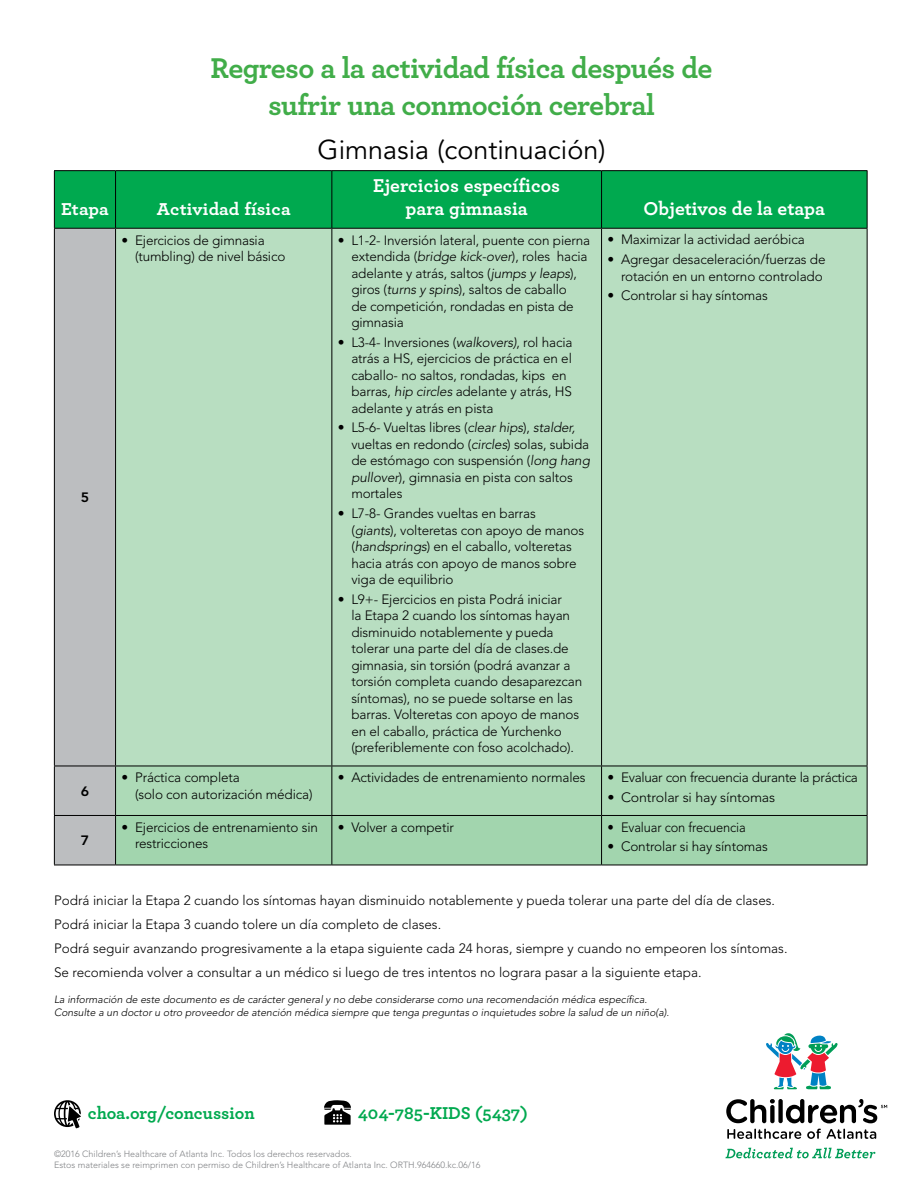
<style>
.page{position:relative;width:918px;height:1188px;background:#fff}
.page>*{position:absolute;margin:0;border:0;box-sizing:border-box;transform-origin:0 0}
.t1{font:700 30px/37.5px "Archer";letter-spacing:-.02em;color:#41ad49;text-align:center}
.t2{font:27px "Avenir";color:#000}
.t3{font:700 19.5px/22.5px "Archer";color:#fff;text-align:center}
.t4{font:700 18px "Archer";color:#00a94f}
.t5{font:700 18px "Archer";letter-spacing:.01em;color:#fff;scale:1.05 1}
.t6{font:300 13.5px/16.5px "Avenir";letter-spacing:-.01em;color:#000}
.t7{font:300 13.5px "Avenir";letter-spacing:-.01em;color:#000;scale:1.05 1}
.t8{font:300 13.5px "Avenir";letter-spacing:-.01em;color:#000;scale:.95 1}
.t9{font:800 13.5px "Avenir";color:#000;scale:1.05 1}
.t10{font:italic 300 10.5px/12.6px "Avenir";color:#000}
.t11{font:300 9px/10.8px "Avenir";color:#808285}
.s1{font-weight:900}
.s2{font-style:italic}
</style>
<div class="page">
<div style="left:778px;top:1099px;width:5px;height:24px;background:#000;border-radius:2px"></div>
<svg style="left:726px;top:1099px;width:49px;height:24px"></svg>
<svg style="left:727px;top:1129px;width:74px;height:10px"></svg>
<svg style="left:807px;top:1129px;width:14px;height:10px"></svg>
<svg style="left:827px;top:1129px;width:49px;height:10px"></svg>
<svg style="left:766px;top:1033px;width:72px;height:56px"></svg>
<svg style="left:786px;top:1099px;width:101px;height:24px"></svg>
<svg style="left:725px;top:1148px;width:150px;height:10px"></svg>
<svg style="left:54px;top:1100px;width:27px;height:28px"></svg>
<svg style="left:324px;top:1100px;width:27px;height:25px"></svg>
<div style="left:55px;top:171px;width:812px;height:57px;background:#00a94f"></div>
<svg style="left:55px;top:229px;width:812px;height:636px;background:#b5dabe"></svg>
<hr style="left:54px;top:170px;width:62px;height:1px;background:#000">
<hr style="left:116px;top:170px;width:216px;height:1px;background:#000">
<hr style="left:332px;top:170px;width:270px;height:1px;background:#000">
<hr style="left:602px;top:170px;width:266px;height:1px;background:#000">
<hr style="left:54px;top:228px;width:62px;height:1px;background:#000">
<hr style="left:116px;top:228px;width:216px;height:1px;background:#000">
<hr style="left:332px;top:228px;width:270px;height:1px;background:#000">
<hr style="left:602px;top:228px;width:266px;height:1px;background:#000">
<hr style="left:54px;top:766px;width:62px;height:1px;background:#000">
<hr style="left:116px;top:766px;width:216px;height:1px;background:#000">
<hr style="left:332px;top:766px;width:270px;height:1px;background:#000">
<hr style="left:602px;top:766px;width:266px;height:1px;background:#000">
<hr style="left:54px;top:815px;width:62px;height:1px;background:#000">
<hr style="left:116px;top:815px;width:216px;height:1px;background:#000">
<hr style="left:332px;top:815px;width:270px;height:1px;background:#000">
<hr style="left:602px;top:815px;width:266px;height:1px;background:#000">
<hr style="left:54px;top:865px;width:62px;height:1px;background:#000">
<hr style="left:116px;top:865px;width:216px;height:1px;background:#000">
<hr style="left:332px;top:865px;width:270px;height:1px;background:#000">
<hr style="left:602px;top:865px;width:266px;height:1px;background:#000">
<hr style="left:54px;top:171px;width:1px;height:57px;background:#000">
<hr style="left:54px;top:229px;width:1px;height:537px;background:#000">
<hr style="left:54px;top:766px;width:1px;height:49px;background:#000">
<hr style="left:54px;top:816px;width:1px;height:49px;background:#000">
<hr style="left:115px;top:171px;width:1px;height:57px;background:#000">
<hr style="left:331px;top:171px;width:1px;height:57px;background:#000">
<hr style="left:601px;top:171px;width:1px;height:57px;background:#000">
<hr style="left:867px;top:171px;width:1px;height:57px;background:#000">
<hr style="left:115px;top:229px;width:1px;height:537px;background:#000">
<hr style="left:331px;top:229px;width:1px;height:537px;background:#000">
<hr style="left:601px;top:229px;width:1px;height:537px;background:#000">
<hr style="left:867px;top:229px;width:1px;height:537px;background:#000">
<hr style="left:115px;top:766px;width:1px;height:49px;background:#000">
<hr style="left:331px;top:766px;width:1px;height:49px;background:#000">
<hr style="left:601px;top:766px;width:1px;height:49px;background:#000">
<hr style="left:867px;top:766px;width:1px;height:49px;background:#000">
<hr style="left:115px;top:816px;width:1px;height:49px;background:#000">
<hr style="left:331px;top:816px;width:1px;height:49px;background:#000">
<hr style="left:601px;top:816px;width:1px;height:49px;background:#000">
<hr style="left:867px;top:816px;width:1px;height:49px;background:#000">
<h1 class="t1" style="left:211px;top:47px;width:503px">Regreso a la actividad física después de sufrir una conmoción cerebral</h1>
<h2 class="t2" style="left:318px;top:134px;width:289px">Gimnasia (continuación)</h2>
<h3 class="t5" style="left:61px;top:195px;width:47px">Etapa</h3>
<h3 class="t5" style="left:157px;top:195px;width:129px">Actividad física</h3>
<h3 class="t3" style="left:373px;top:173px;width:188px">Ejercicios específicos para gimnasia</h3>
<p class="t9" style="left:81px;top:490px;width:9px">5</p>
<p class="t6" style="left:135px;top:232px;width:152px;text-indent:-14px"><span class="s1">•</span> Ejercicios de gimnasia (tumbling) de nivel básico</p>
<p class="t6" style="left:351px;top:232px;width:240px;text-indent:-14px"><span class="s1">•</span> L1-2- Inversión lateral, puente con pierna extendida (<span class="s2">bridge kick-over</span>), roles hacia adelante y atrás, saltos (<span class="s2">jumps y leaps</span>), giros (<span class="s2">turns y spins</span>), saltos de caballo<br>de competición, rondadas en pista de gimnasia</p>
<p class="t6" style="left:351px;top:334px;width:223px;text-indent:-14px"><span class="s1">•</span> L3-4- Inversiones (<span class="s2">walkovers)</span>, rol hacia atrás a HS, ejercicios de práctica en el caballo- no saltos, rondadas, kips en barras, <span class="s2">hip circles</span> adelante y atrás, HS adelante y atrás en pista</p>
<p class="t6" style="left:351px;top:420px;width:240px;text-indent:-14px"><span class="s1">•</span> L5-6- Vueltas libres (<span class="s2">clear hips</span>), <span class="s2">stalder, </span>vueltas en redondo (<span class="s2">circles</span>) solas, subida de estómago con suspensión (<span class="s2">long hang pullover</span>), gimnasia en pista con saltos mortales</p>
<p class="t6" style="left:351px;top:505px;width:234px;text-indent:-14px"><span class="s1">•</span> L7-8- Grandes vueltas en barras (<span class="s2">giants</span>), volteretas con apoyo de manos (<span class="s2">handsprings</span>) en el caballo, volteretas hacia atrás con apoyo de manos sobre viga de equilibrio</p>
<p class="t6" style="left:351px;top:591px;width:232px;text-indent:-14px"><span class="s1">•</span> L9+- Ejercicios en pista Podrá iniciar<br>la Etapa 2 cuando los síntomas hayan disminuido notablemente y pueda tolerar una parte del día de clases.de gimnasia, sin torsión (podrá avanzar a torsión completa cuando desaparezcan síntomas), no se puede soltarse en las barras. Volteretas con apoyo de manos en el caballo, práctica de Yurchenko (preferiblemente con foso acolchado).</p>
<h3 class="t3" style="left:644px;top:196px;width:183px">Objetivos de la etapa</h3>
<p class="t6" style="left:608px;top:231px;width:199px"><span class="s1">•</span> Maximizar la actividad aeróbica</p>
<p class="t6" style="left:608px;top:251px;width:219px;text-align:right"><span class="s1">•</span> Agregar desaceleración/fuerzas de rotación en un entorno controlado</p>
<p class="t6" style="left:608px;top:287px;width:162px"><span class="s1">•</span> Controlar si hay síntomas</p>
<p class="t9" style="left:81px;top:783px;width:9px">6</p>
<p class="t6" style="left:135px;top:769px;width:179px;text-indent:-14px"><span class="s1">•</span> Práctica completa<br>(solo con autorización médica)</p>
<p class="t6" style="left:338px;top:769px;width:249px"><span class="s1">•</span> Actividades de entrenamiento normales</p>
<p class="t6" style="left:608px;top:769px;width:252px"><span class="s1">•</span> Evaluar con frecuencia durante la práctica</p>
<p class="t7" style="left:608px;top:789px;width:161px"><span class="s1">•</span> Controlar si hay síntomas</p>
<p class="t6" style="left:135px;top:819px;width:185px;text-indent:-14px"><span class="s1">•</span> Ejercicios de entrenamiento sin restricciones</p>
<p class="t6" style="left:338px;top:819px;width:118px"><span class="s1">•</span> Volver a competir</p>
<p class="t8" style="left:608px;top:819px;width:147px"><span class="s1">•</span> Evaluar con frecuencia</p>
<p class="t9" style="left:81px;top:833px;width:9px">7</p>
<p class="t6" style="left:608px;top:839px;width:162px"><span class="s1">•</span> Controlar si hay síntomas</p>
<p class="t6" style="left:54px;top:888px;width:735px;line-height:24.3px">Podrá iniciar la Etapa 2 cuando los síntomas hayan disminuido notablemente y pueda tolerar una parte del día de clases.<br>Podrá iniciar la Etapa 3 cuando tolere un día completo de clases.<br>Podrá seguir avanzando progresivamente a la etapa siguiente cada 24 horas, siempre y cuando no empeoren los síntomas.<br>Se recomienda volver a consultar a un médico si luego de tres intentos no lograra pasar a la siguiente etapa.</p>
<p class="t10" style="left:54px;top:993px;width:617px">La información de este documento es de carácter general y no debe considerarse como una recomendación médica específica.<br>Consulte a un doctor u otro proveedor de atención médica siempre que tenga preguntas o inquietudes sobre la salud de un niño(a).</p>
<h3 class="t4" style="left:88px;top:1099px;width:169px">choa.org/concussion</h3>
<h3 class="t4" style="left:358px;top:1099px;width:172px">404-785-KIDS (5437)</h3>
<p class="t11" style="left:54px;top:1149px;width:428px">©2016 Children’s Healthcare of Atlanta Inc. Todos los derechos reservados.<br>Estos materiales se reimprimen con permiso de Children’s Healthcare of Atlanta Inc. ORTH.964660.kc.06/16</p>
</div>
